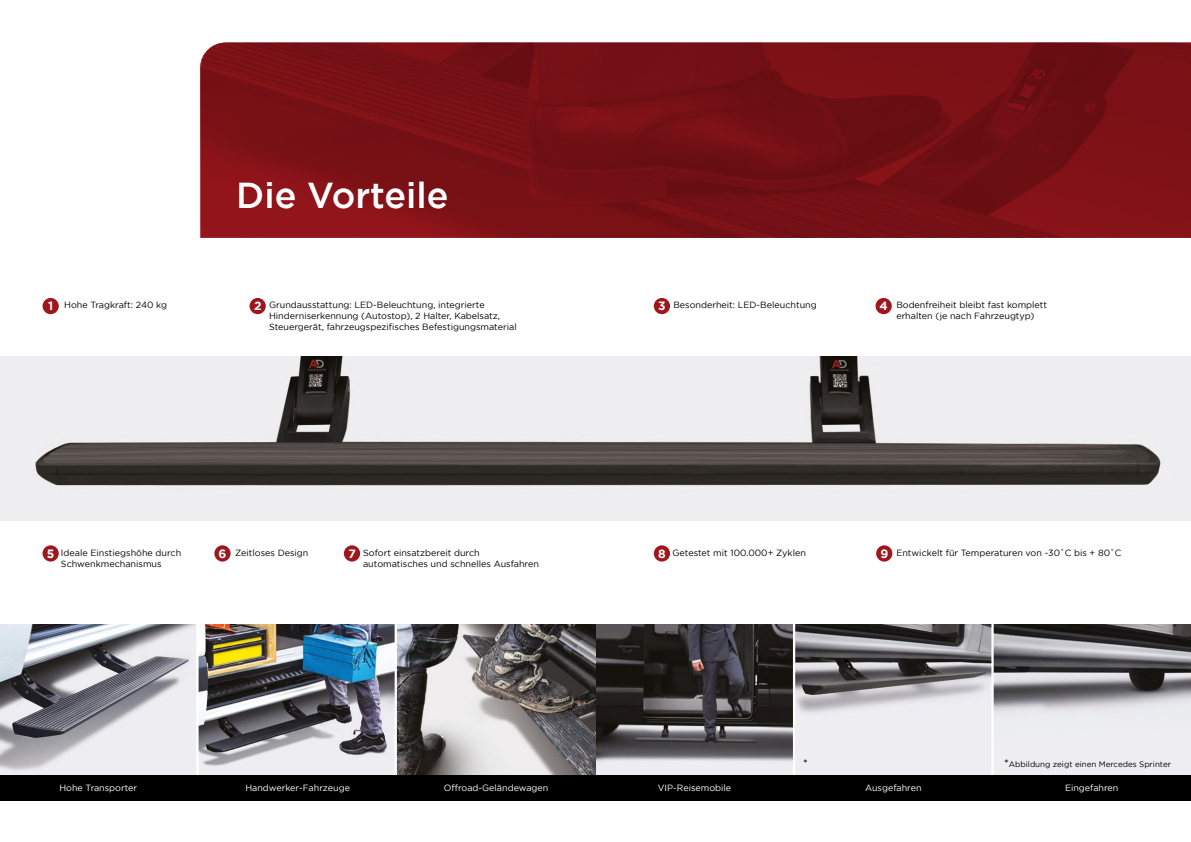
<style>
.page{position:relative;width:1191px;height:842px;background:#fff}
.page>*{position:absolute;margin:0;border:0;box-sizing:border-box;transform-origin:0 0}
.t1{font:500 36px "Gotham";color:#fff}
.t2{font:700 12px "Gotham";color:#fff}
.t3{font:11px "Gotham";color:#000}
.t4{font:9px/10.8px "Gotham";color:#000}
.t5{font:9px "Gotham";color:#fff}
.t6{font:8px "Gotham";color:#000}
.s1{font-size:11px}
</style>
<div class="page">
<svg style="left:200px;top:43px;width:991px;height:195px;fill:#761115"></svg>
<img style="left:0;top:624px;width:1191px;height:151px">
<img style="left:0;top:357px;width:1191px;height:164px">
<svg style="left:196px;top:624px;width:3px;height:151px"></svg>
<svg style="left:394px;top:624px;width:3px;height:151px"></svg>
<svg style="left:793px;top:624px;width:2px;height:151px"></svg>
<svg style="left:991px;top:624px;width:2px;height:151px"></svg>
<div style="left:0;top:775px;width:1191px;height:26px;background:#000"></div>
<div style="left:43px;top:298px;width:16px;height:16px;background:#9e171d;border-radius:50%"></div>
<div style="left:249px;top:298px;width:17px;height:16px;background:#9e171d;border-radius:50%"></div>
<div style="left:654px;top:298px;width:16px;height:16px;background:#9e171d;border-radius:50%"></div>
<div style="left:875px;top:298px;width:16px;height:16px;background:#9e171d;border-radius:50%"></div>
<div style="left:654px;top:545px;width:16px;height:17px;background:#9e171d;border-radius:50%"></div>
<div style="left:876px;top:545px;width:16px;height:17px;background:#9e171d;border-radius:50%"></div>
<div style="left:344px;top:545px;width:16px;height:17px;background:#9e171d;border-radius:50%"></div>
<div style="left:214px;top:545px;width:17px;height:17px;background:#9e171d;border-radius:50%"></div>
<div style="left:43px;top:545px;width:16px;height:17px;background:#9e171d;border-radius:50%"></div>
<h1 class="t1" style="left:236px;top:174px;width:214px">Die Vorteile</h1>
<p class="t4" style="left:269px;top:299px;width:249px">Grundausstattung: LED-Beleuchtung, integrierte<br>Hinderniserkennung (Autostop), 2 Halter, Kabelsatz,<br>Steuergerät, fahrzeugspezifisches Befestigungsmaterial</p>
<p class="t4" style="left:673px;top:299px;width:145px">Besonderheit: LED-Beleuchtung</p>
<p class="t4" style="left:64px;top:300px;width:104px">Hohe Tragkraft: 240 kg</p>
<h2 class="t2" style="left:48px;top:299px;width:7px">1</h2>
<h2 class="t2" style="left:254px;top:299px;width:9px">2</h2>
<h2 class="t2" style="left:658px;top:299px;width:9px">3</h2>
<h2 class="t2" style="left:879px;top:299px;width:10px">4</h2>
<p class="t4" style="left:896px;top:299px;width:152px">Bodenfreiheit bleibt fast komplett erhalten (je nach Fahrzeugtyp)</p>
<h2 class="t2" style="left:47px;top:547px;width:9px">5</h2>
<h2 class="t2" style="left:219px;top:547px;width:9px">6</h2>
<h2 class="t2" style="left:348px;top:547px;width:9px">7</h2>
<h2 class="t2" style="left:658px;top:547px;width:9px">8</h2>
<h2 class="t2" style="left:880px;top:547px;width:9px">9</h2>
<p class="t4" style="left:235px;top:547px;width:75px">Zeitloses Design</p>
<p class="t4" style="left:363px;top:547px;width:177px">Sofort einsatzbereit durch automatisches und schnelles Ausfahren</p>
<p class="t4" style="left:61px;top:547px;width:122px">Ideale Einstiegshöhe durch</p>
<p class="t4" style="left:672px;top:547px;width:135px">Getestet mit 100.000+ Zyklen</p>
<p class="t4" style="left:61px;top:558px;width:102px">Schwenkmechanismus</p>
<p class="t4" style="left:896px;top:547px;width:226px">Entwickelt für Temperaturen von -30˚C bis + 80˚C</p>
<p class="t3" style="left:803px;top:757px;width:6px">*</p>
<p class="t6" style="left:1004px;top:759px;width:168px"><span class="s1">*</span>Abbildung zeigt einen Mercedes Sprinter</p>
<p class="t5" style="left:59px;top:783px;width:79px">Hohe Transporter</p>
<p class="t5" style="left:245px;top:783px;width:106px">Handwerker-Fahrzeuge</p>
<p class="t5" style="left:444px;top:783px;width:106px">Offroad-Geländewagen</p>
<p class="t5" style="left:658px;top:783px;width:75px">VIP-Reisemobile</p>
<p class="t5" style="left:865px;top:783px;width:58px">Ausgefahren</p>
<p class="t5" style="left:1065px;top:783px;width:55px">Eingefahren</p>
</div>
